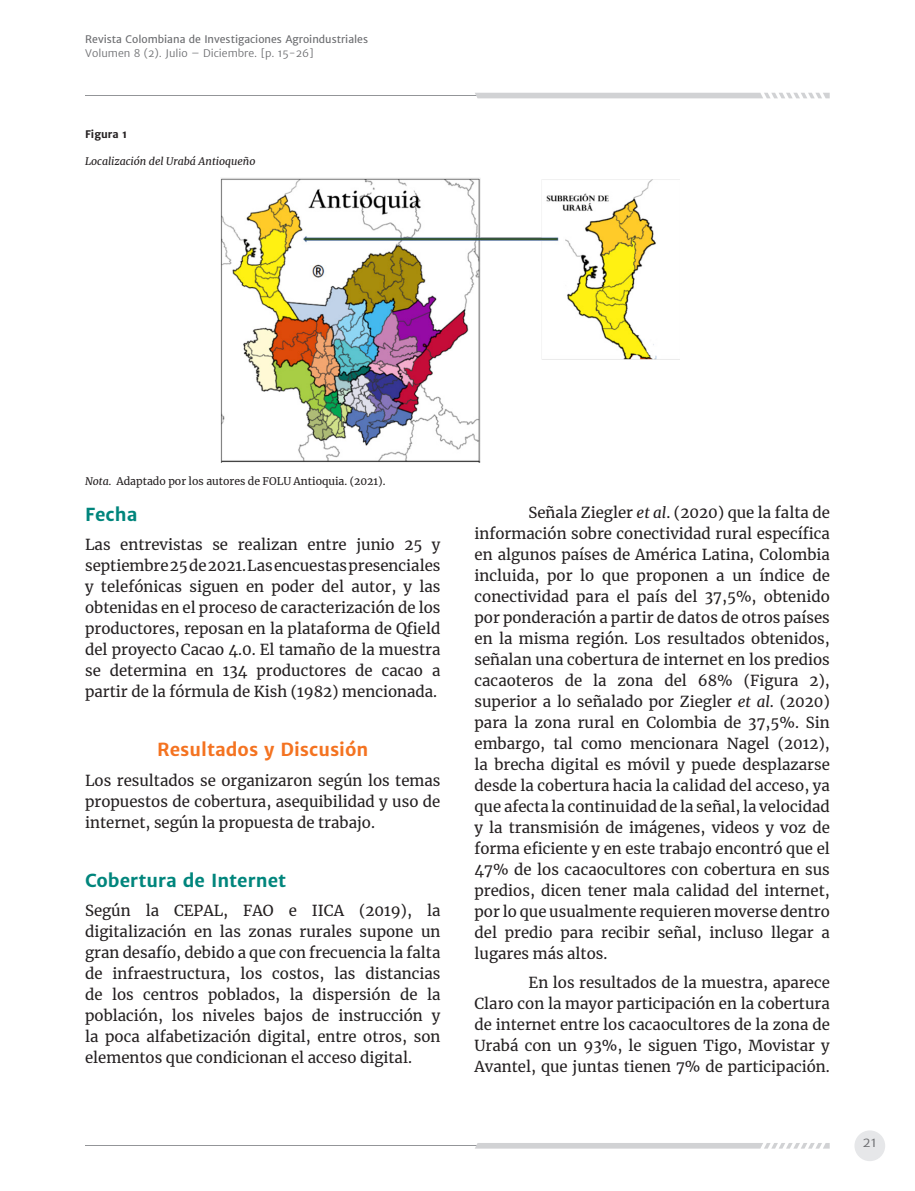
<style>
.page{position:relative;width:915px;height:1191px;background:#fff}
.page>*{position:absolute;margin:0;border:0;box-sizing:border-box;transform-origin:0 0}
.Cuerpo_parrafo___ini{font:700 18px "Merriweather Sans";color:#00857c}
.Cuerpo_parrafo___ini-2{font:700 18px "Merriweather Sans";color:#f47321}
.Cuerpo_parrafo___ini-3{font:15px/21px "Merriweather";color:#231f20;text-align:justify}
.t1{font:300 13.5px "Merriweather Sans";color:#6c6d70}
.cabezote_izq{font:10.5px "Merriweather Sans";color:#6c6d70}
.figura_y_tablas{font:10.5px "Merriweather";color:#231f20}
.cabezote_izq-2{font:300 10.5px "Merriweather Sans";color:#6c6d70}
.figura_y_tablas-2{font:italic 10.5px "Merriweather";color:#231f20}
.figura_y_tablas-3{font:700 10.5px "Merriweather Sans";color:#231f20}
.s1{font-style:italic}
.s2{font-family:"Merriweather Sans";font-style:italic}
</style>
<div class="page">
<div style="left:854px;top:1130px;width:30px;height:31px;background:#e6e7e9;border-radius:50%"></div>
<hr style="left:85px;top:95px;width:674px;height:1px;background:#939598">
<svg style="left:475px;top:93px;width:354px;height:5px;background:#d5d6d7"></svg>
<hr style="left:85px;top:1145px;width:674px;height:1px;background:#939598">
<svg style="left:475px;top:1143px;width:354px;height:5px;background:#d5d6d7"></svg>
<img style="left:220px;top:178px;width:459px;height:285px">
<p class="cabezote_izq" style="left:85px;top:32px;width:284px">Revista Colombiana de Investigaciones Agroindustriales</p>
<p class="cabezote_izq-2" style="left:85px;top:46px;width:230px">Volumen 8 (2). Julio – Diciembre. [p. 15-26]</p>
<p class="figura_y_tablas-3" style="left:85px;top:127px;width:44px">Figura 1</p>
<p class="figura_y_tablas-2" style="left:85px;top:154px;width:172px">Localización del Urabá Antioqueño</p>
<p class="figura_y_tablas" style="left:85px;top:474px;width:302px"><span class="s1">Nota</span><span class="s2">.</span> Adaptado por los autores de FOLU Antioquia. (2021).</p>
<p class="Cuerpo_parrafo___ini" style="left:85px;top:502px;width:54px">Fecha</p>
<p class="Cuerpo_parrafo___ini-3" style="left:85px;top:534px;width:357px">Las entrevistas se realizan entre junio 25 y septiembre 25 de 2021. Las encuestas presenciales y telefónicas siguen en poder del autor, y las obtenidas en el proceso de caracterización de los productores, reposan en la plataforma de Qfield del proyecto Cacao 4.0. El tamaño de la muestra se determina en 134 productores de cacao a partir de la fórmula de Kish (1982) mencionada.</p>
<p class="Cuerpo_parrafo___ini-2" style="left:157px;top:738px;width:213px">Resultados y Discusión</p>
<p class="Cuerpo_parrafo___ini-3" style="left:85px;top:769px;width:357px">Los resultados se organizaron según los temas propuestos de cobertura, asequibilidad y uso de internet, según la propuesta de trabajo.</p>
<p class="Cuerpo_parrafo___ini" style="left:85px;top:868px;width:203px">Cobertura de Internet</p>
<p class="Cuerpo_parrafo___ini-3" style="left:85px;top:900px;width:357px">Según la CEPAL, FAO e IICA (2019), la digitalización en las zonas rurales supone un gran desafío, debido a que con frecuencia la falta de infraestructura, los costos, las distancias de los centros poblados, la dispersión de la población, los niveles bajos de instrucción y la poca alfabetización digital, entre otros, son elementos que condicionan el acceso digital.</p>
<p class="Cuerpo_parrafo___ini-3" style="left:474px;top:501px;width:357px;text-indent:54px">Señala Ziegler <span class="s1">et al</span>. (2020) que la falta de información sobre conectividad rural específica en algunos países de América Latina, Colombia incluida, por lo que proponen a un índice de conectividad para el país del 37,5%, obtenido por ponderación a partir de datos de otros países en la misma región. Los resultados obtenidos, señalan una cobertura de internet en los predios cacaoteros de la zona del 68% (Figura 2), superior a lo señalado por Ziegler <span class="s1">et al</span>. (2020) para la zona rural en Colombia de 37,5%. Sin embargo, tal como mencionara Nagel (2012), la brecha digital es móvil y puede desplazarse desde la cobertura hacia la calidad del acceso, ya que afecta la continuidad de la señal, la velocidad y la transmisión de imágenes, videos y voz de forma eficiente y en este trabajo encontró que el 47% de los cacaocultores con cobertura en sus predios, dicen tener mala calidad del internet, por lo que usualmente requieren moverse dentro del predio para recibir señal, incluso llegar a lugares más altos.</p>
<p class="Cuerpo_parrafo___ini-3" style="left:474px;top:972px;width:357px;text-indent:54px">En los resultados de la muestra, aparece Claro con la mayor participación en la cobertura de internet entre los cacaocultores de la zona de Urabá con un 93%, le siguen Tigo, Movistar y Avantel, que juntas tienen 7% de participación.</p>
<p class="t1" style="left:862px;top:1133px;width:16px">21</p>
</div>
